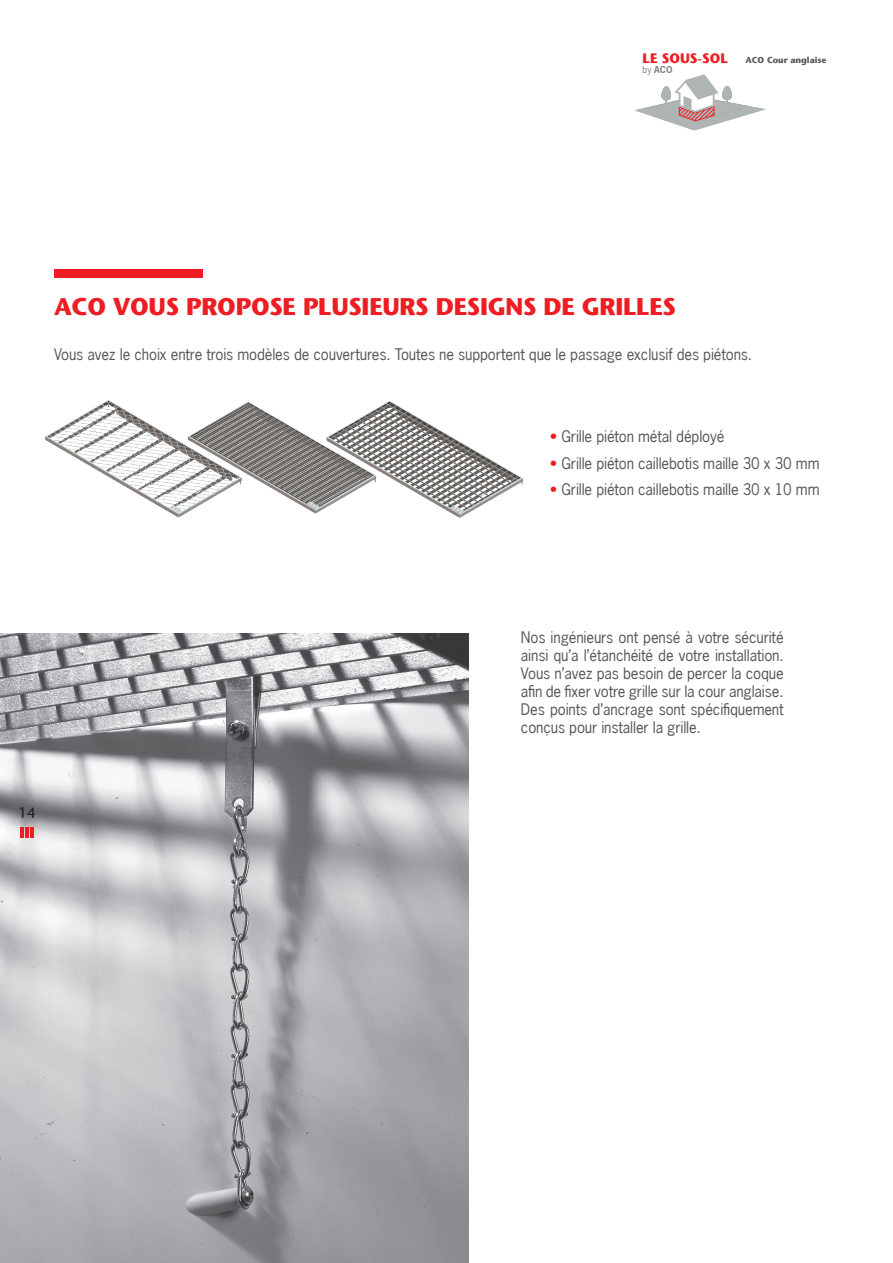
<style>
.page{position:relative;width:893px;height:1263px;background:#fff}
.page>*{position:absolute;margin:0;border:0;box-sizing:border-box;transform-origin:0 0}
.t1{font:700 24px "Stone Sans";letter-spacing:-.01em;color:#ee1d23}
.t2{font:15px/18px "News Gothic";letter-spacing:-.01em;color:#57585a;text-align:justify}
.t3{font:15px "Stone Sans";color:#231f20}
.t4{font:700 13.65px "Stone Sans";color:#ee1d23}
.t5{font:700 9px "News Gothic";color:#808285}
.t6{font:700 8.55px "Stone Sans";color:#57585a}
.s1{font-weight:400}
.s2{color:#ee1d23}
</style>
<div class="page">
<img style="left:0;top:634px;width:468px;height:629px">
<svg style="left:635px;top:74px;width:131px;height:56px"></svg>
<div style="left:54px;top:269px;width:149px;height:9px;background:#ee1d23"></div>
<img style="left:45px;top:400px;width:141px;height:118px">
<img style="left:186px;top:401px;width:139px;height:113px">
<img style="left:325px;top:401px;width:198px;height:117px">
<hr style="left:20px;top:828px;width:4px;height:10px;background:#ee1d23">
<hr style="left:25px;top:828px;width:4px;height:10px;background:#ee1d23">
<hr style="left:30px;top:828px;width:4px;height:10px;background:#ee1d23">
<p class="t4" style="left:643px;top:50px;width:87px">LE SOUS-SOL</p>
<p class="t5" style="left:643px;top:64px;width:32px"><span class="s1">by</span> ACO</p>
<p class="t6" style="left:745px;top:55px;width:82px">ACO Cour anglaise</p>
<p class="t1" style="left:54px;top:292px;width:623px">ACO VOUS PROPOSE PLUSIEURS DESIGNS DE GRILLES</p>
<p class="t2" style="left:54px;top:345px;width:700px">Vous avez le choix entre trois modèles de couvertures. Toutes ne supportent que le passage exclusif des piétons.</p>
<p class="t2" style="left:550px;top:427px;width:176px"><span class="s2">•</span> Grille piéton métal déployé</p>
<p class="t2" style="left:550px;top:454px;width:271px"><span class="s2">•</span> Grille piéton caillebotis maille 30 x 30 mm</p>
<p class="t2" style="left:550px;top:480px;width:271px"><span class="s2">•</span> Grille piéton caillebotis maille 30 x 10 mm</p>
<p class="t3" style="left:18px;top:804px;width:19px">14</p>
<p class="t2" style="left:521px;top:628px;width:264px">Nos ingénieurs ont pensé à votre sécurité ainsi qu’a l’étanchéité de votre installation.<br>Vous n’avez pas besoin de percer la coque afin de fixer votre grille sur la cour anglaise.<br>Des points d’ancrage sont spécifiquement conçus pour installer la grille.</p>
</div>
